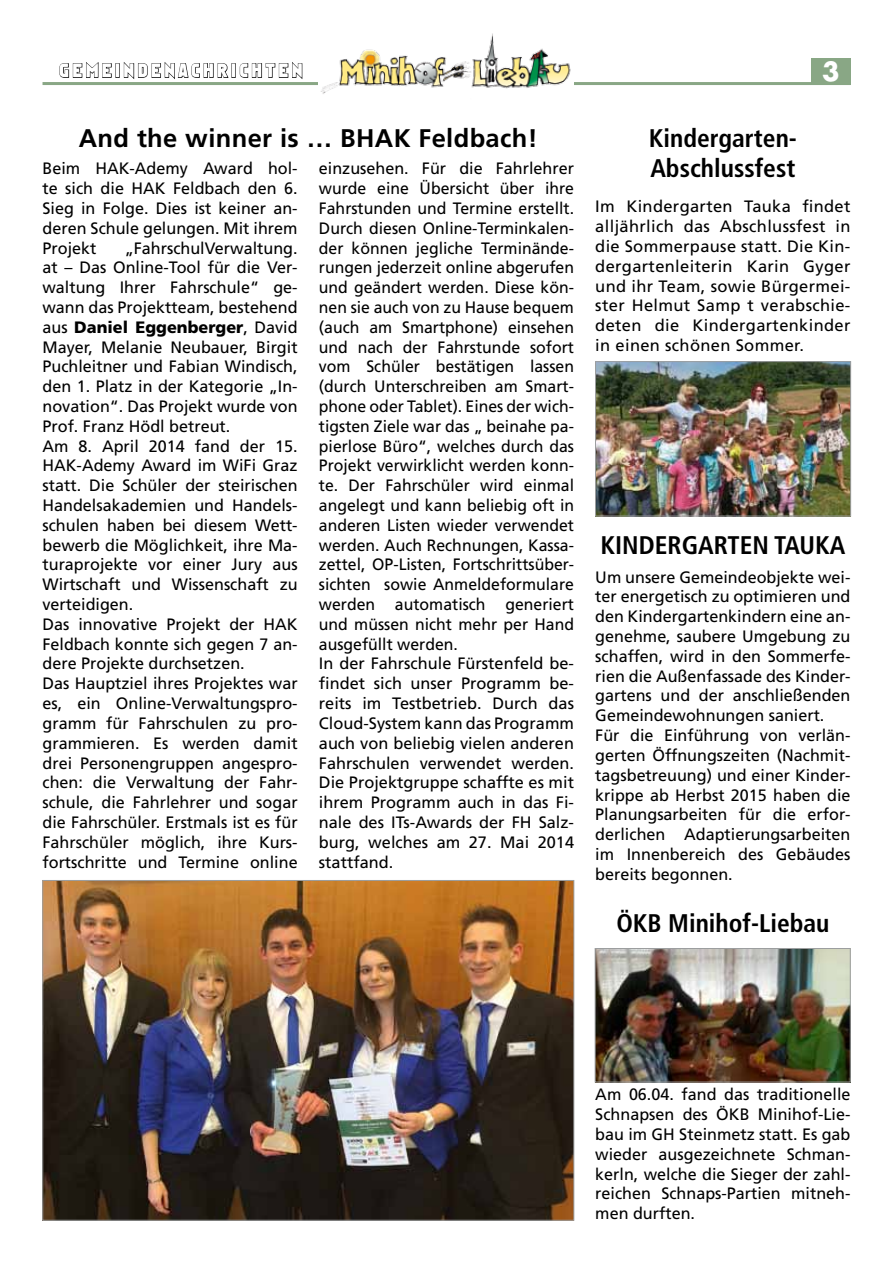
<style>
.page{position:relative;width:893px;height:1263px;background:#fff}
.page>*{position:absolute;margin:0;border:0;box-sizing:border-box;transform-origin:0 0}
.t1{font:700 condensed 25.5px/30.6px "Frutiger";color:#000}
.t2{font:700 25.5px "Frutiger";letter-spacing:.015em;color:#000}
.t3{font:700 25.5px "Futura";color:#fff}
.t4{font:18px "Narbonne";letter-spacing:.21em;color:#fff}
.t5{font:16.5px/19.8px "Frutiger";color:#000;text-align:justify}
.s1{font-weight:900}
</style>
<div class="page">
<hr style="left:43px;top:82px;width:807px;height:3px;background:#89a785">
<div style="left:811px;top:58px;width:39px;height:27px;background:#89a785"></div>
<img style="left:319px;top:33px;width:255px;height:61px">
<svg style="left:59px;top:62px;width:53px;height:16px"></svg>
<div style="left:115px;top:63px;width:5px;height:15px;border:1px solid #000"></div>
<svg style="left:124px;top:62px;width:105px;height:17px"></svg>
<div style="left:231px;top:63px;width:5px;height:15px;border:1px solid #000"></div>
<svg style="left:239px;top:62px;width:64px;height:17px"></svg>
<img style="left:597px;top:363px;width:252px;height:151px">
<div style="left:595px;top:361px;width:256px;height:155px;border:1px solid #9c9e9f"></div>
<img style="left:597px;top:950px;width:251px;height:130px">
<div style="left:595px;top:948px;width:255px;height:134px;border:1px solid #9c9e9f"></div>
<img style="left:45px;top:882px;width:527px;height:336px">
<p class="t4" style="left:59px;top:61px;width:244px">GEMEINDENACHRICHTEN</p>
<h1 class="t3" style="left:822px;top:54px;width:19px">3</h1>
<h1 class="t2" style="left:79px;top:124px;width:460px">And the winner is … BHAK Feldbach!</h1>
<p class="t5" style="left:43px;top:159px;width:257px">Beim HAK-Ademy Award hol&shy;te sich die HAK Feldbach den 6.<br>Sieg in Folge. Dies ist keiner an&shy;deren Schule gelungen. Mit ihrem Projekt</p>
<p class="t5" style="left:319px;top:159px;width:257px;text-align:left">einzusehen. Für die Fahrlehrer wurde eine Übersicht über ihre<br>Fahrstunden und Termine erstellt.<br>Durch diesen Online-Terminkalen&shy;der können jegliche Terminände&shy;rungen jederzeit online abgerufen und geändert werden. Diese kön&shy;nen sie auch von zu Hause bequem (auch am Smartphone) einsehen und nach der Fahrstunde sofort vom Schüler bestätigen lassen (durch Unterschreiben am Smart&shy;phone oder Tablet). Eines der wich&shy;tigsten Ziele war das „ beinahe pa&shy;pierlose Büro“, welches durch das<br>Projekt verwirklicht werden konn&shy;te. Der Fahrschüler wird einmal angelegt und kann beliebig oft in anderen Listen wieder verwendet werden. Auch Rechnungen, Kassa&shy;zettel, OP-Listen, Fortschrittsüber&shy;sichten sowie Anmeldeformulare werden automatisch generiert und müssen nicht mehr per Hand ausgefüllt werden.<br>In der Fahrschule Fürstenfeld be&shy;findet sich unser Programm be&shy;reits im Testbetrieb. Durch das<br>Cloud-System kann das Programm auch von beliebig vielen anderen<br>Fahrschulen verwendet werden.<br>Die Projektgruppe schaffte es mit ihrem Programm auch in das Fi&shy;nale des ITs-Awards der FH Salz&shy;burg, welches am 27. Mai 2014 stattfand.</p>
<p class="t5" style="left:43px;top:238px;width:257px;text-align:left;text-indent:82px">„FahrschulVerwaltung. at – Das Online-Tool für die Ver&shy;waltung Ihrer Fahrschule“ ge&shy;wann das Projektteam, bestehend aus <span class="s1">Daniel Eggenberger</span>, David<br>Mayer, Melanie Neubauer, Birgit<br>Puchleitner und Fabian Windisch, den 1. Platz in der Kategorie „In&shy;novation“. Das Projekt wurde von<br>Prof. Franz Hödl betreut.<br>Am 8. April 2014 fand der 15.<br>HAK-Ademy Award im WiFi Graz statt. Die Schüler der steirischen<br>Handelsakademien und Handels&shy;schulen haben bei diesem Wett&shy;bewerb die Möglichkeit, ihre Ma&shy;turaprojekte vor einer Jury aus<br>Wirtschaft und Wissenschaft zu verteidigen.<br>Das innovative Projekt der HAK<br>Feldbach konnte sich gegen 7 an&shy;dere Projekte durchsetzen.<br>Das Hauptziel ihres Projektes war es, ein Online-Verwaltungspro&shy;gramm für Fahrschulen zu pro&shy;grammieren. Es werden damit drei Personengruppen angespro&shy;chen: die Verwaltung der Fahr&shy;schule, die Fahrlehrer und sogar die Fahrschüler. Erstmals ist es für<br>Fahrschüler möglich, ihre Kurs&shy;fortschritte und Termine online</p>
<h1 class="t1" style="left:649px;top:123px;width:150px">Kindergarten-<br>Abschlussfest</h1>
<p class="t5" style="left:595px;top:197px;width:257px">Im Kindergarten Tauka findet alljährlich das Abschlussfest in die Sommerpause statt. Die Kin&shy;dergartenleiterin Karin Gyger und ihr Team, sowie Bürgermei&shy;ster Helmut Samp t verabschie&shy;deten die Kindergartenkinder in einen schönen Sommer.</p>
<h1 class="t1" style="left:600px;top:530px;width:246px">KINDERGARTEN TAUKA</h1>
<p class="t5" style="left:595px;top:567px;width:257px;text-align:left">Um unsere Gemeindeobjekte wei&shy;ter energetisch zu optimieren und den Kindergartenkindern eine an&shy;genehme, saubere Umgebung zu schaffen, wird in den Sommerfe&shy;rien die Außenfassade des Kinder&shy;gartens und der anschließenden<br>Gemeindewohnungen saniert.<br>Für die Einführung von verlän&shy;gerten Öffnungszeiten (Nachmit&shy;tagsbetreuung) und einer Kinder&shy;krippe ab Herbst 2015 haben die<br>Planungsarbeiten für die erfor&shy;derlichen Adaptierungsarbeiten im Innenbereich des Gebäudes bereits begonnen.</p>
<h1 class="t1" style="left:616px;top:908px;width:215px">ÖKB Minihof-Liebau</h1>
<p class="t5" style="left:595px;top:1084px;width:257px">Am 06.04. fand das traditionelle Schnapsen des ÖKB Minihof-Lie&shy;bau im GH Steinmetz statt. Es gab wieder ausgezeichnete Schman&shy;kerln, welche die Sieger der zahl&shy;reichen Schnaps-Partien mitneh&shy;men durften.</p>
</div>
